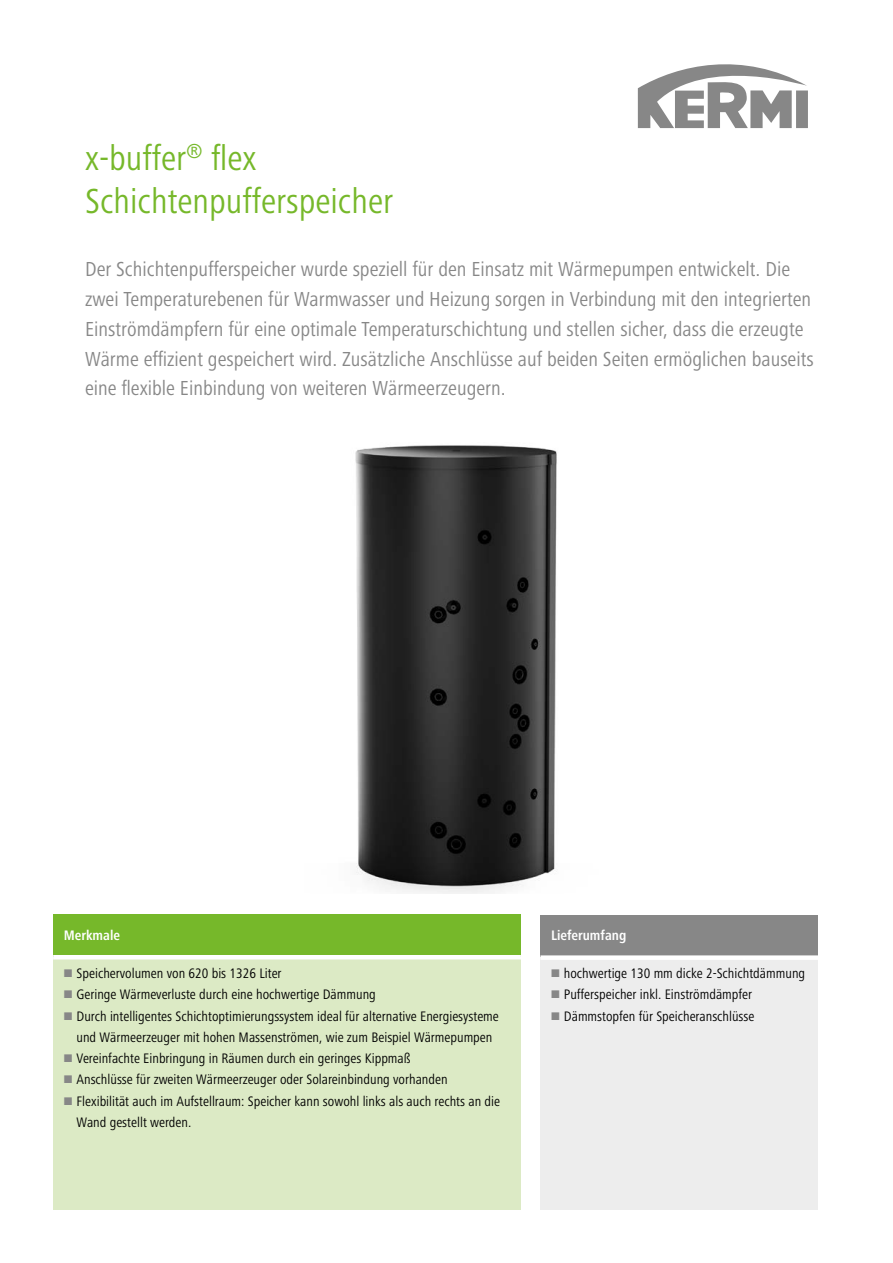
<style>
.page{position:relative;width:893px;height:1263px;background:#fff}
.page>*{position:absolute;margin:0;border:0;box-sizing:border-box;transform-origin:0 0}
.t1{font:condensed 36px/42.5px "Frutiger Next LTW1 G";color:#76b82a}
.t2{font:condensed 21px/29.7px "Frutiger Next LTW1 G";color:#878787}
.t3{font:condensed 14.25px/21.3px "Frutiger Next LTW1 G";color:#000}
.t4{font:700 condensed 14.25px "Frutiger Next LTW1 G";color:#fff}
</style>
<div class="page">
<svg style="left:638px;top:64px;width:169px;height:64px"></svg>
<div style="left:796px;top:90px;width:12px;height:38px;background:#878787"></div>
<div style="left:540px;top:915px;width:278px;height:43px;background:#878787"></div>
<div style="left:540px;top:958px;width:278px;height:252px;background:#ededed"></div>
<div style="left:540px;top:955px;width:278px;height:5px;background:#fff"></div>
<div style="left:53px;top:915px;width:468px;height:42px;background:#76b82a"></div>
<div style="left:53px;top:957px;width:468px;height:253px;background:#dceac5"></div>
<hr style="left:53px;top:955px;width:468px;height:4px;background:#fff">
<img style="left:355px;top:445px;width:202px;height:448px">
<h1 class="t1" style="left:85px;top:137px;width:310px">x-buffer<sup>®</sup> flex<br>Schichtenpufferspeicher</h1>
<p class="t2" style="left:85px;top:255px;width:730px">Der Schichtenpufferspeicher wurde speziell für den Einsatz mit Wärmepumpen entwickelt. Die zwei Temperaturebenen für Warmwasser und Heizung sorgen in Verbindung mit den integrierten Einströmdämpfern für eine optimale Temperaturschichtung und stellen sicher, dass die erzeugte Wärme effizient gespeichert wird. Zusätzliche Anschlüsse auf beiden Seiten ermöglichen bauseits eine flexible Einbindung von weiteren Wärmeerzeugern.</p>
<p class="t4" style="left:64px;top:927px;width:58px">Merkmale</p>
<p class="t3" style="left:77px;top:963px;width:425px">Speichervolumen von 620 bis 1326 Liter<br>Geringe Wärmeverluste durch eine hochwertige Dämmung<br>Durch intelligentes Schichtoptimierungssystem ideal für alternative Energiesysteme und Wärmeerzeuger mit hohen Massenströmen, wie zum Beispiel Wärmepumpen Vereinfachte Einbringung in Räumen durch ein geringes Kippmaß<br>Anschlüsse für zweiten Wärmeerzeuger oder Solareinbindung vorhanden Flexibilität auch im Aufstellraum: Speicher kann sowohl links als auch rechts an die Wand gestellt werden.</p>
<p class="t4" style="left:551px;top:927px;width:77px">Lieferumfang</p>
<p class="t3" style="left:564px;top:963px;width:243px">hochwertige 130 mm dicke 2-Schichtdämmung<br>Pufferspeicher inkl. Einströmdämpfer<br>Dämmstopfen für Speicheranschlüsse</p>
</div>
